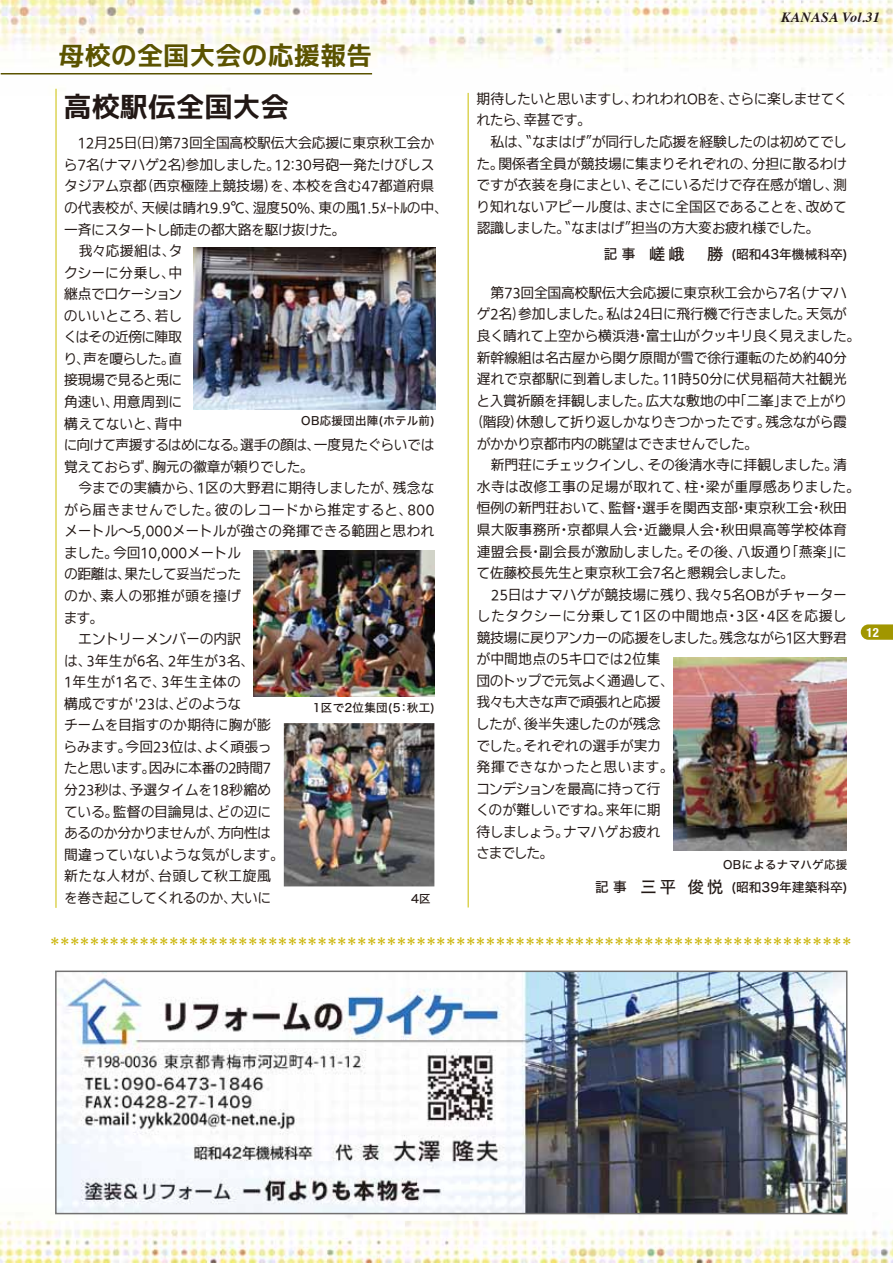
<style>
.page{position:relative;width:893px;height:1263px;background:#fff}
.page>*{position:absolute;margin:0;border:0;box-sizing:border-box;transform-origin:0 0}
.t1{font:27.6px "Gen Ei M Gothic v 2 Bold";letter-spacing:.02em;color:#221815}
.t2{font:25.5px "Gen Ei M Gothic v 2 Bold";letter-spacing:.025em;color:#5b5300}
.t3{font:14.25px/21.6px "Gen Ei M Gothic v 2 Regular";letter-spacing:-.015em;color:#221815}
.t4{font:italic 700 14.1px "Times";letter-spacing:.025em;color:#221815}
.t5{font:12.75px "Hiragino Sans W5";color:#221815}
.t6{font:700 condensed 12.75px "Helvetica Neue";color:#fff}
.t7{font:11.55px "Hiragino Sans W5";letter-spacing:.025em;color:#221815}
.t8{font:10.2px "Hira Kaku Pro W6";color:#c9b200}
.s1{font-size:13.65px}
.s2{font-size:16.2px}
</style>
<div class="page">
<img style="left:0;top:0;width:893px;height:96px">
<img style="left:1px;top:1188px;width:892px;height:75px">
<svg style="left:861px;top:624px;width:32px;height:16px"></svg>
<img style="left:58px;top:973px;width:786px;height:238px">
<div style="left:55px;top:970px;width:792px;height:244px;border:2px solid #727171"></div>
<hr style="left:56px;top:89px;width:1px;height:819px;background:#cbbe00">
<hr style="left:468px;top:93px;width:1px;height:814px;background:#cbbe00">
<img style="left:194px;top:247px;width:241px;height:162px">
<img style="left:254px;top:550px;width:180px;height:146px">
<img style="left:284px;top:723px;width:150px;height:163px">
<img style="left:674px;top:657px;width:173px;height:193px">
<hr style="left:1px;top:73px;width:371px;height:1px;background:#5b5300">
<h2 class="t2" style="left:59px;top:33px;width:315px">母校の全国大会の応援報告</h2>
<h1 class="t1" style="left:64px;top:82px;width:226px">高校駅伝全国大会</h1>
<p class="t3" style="left:63px;top:132px;width:381px;text-indent:15px">12月25日(日)第73回全国高校駅伝大会応援に東京秋工会から7名(ナマハゲ2名)参加しました。12:30号砲一発たけびしスタジアム京都（西京極陸上競技場）を、本校を含む47都道府県の代表校が、天候は晴れ9.9℃、湿度50%、東の風1.5ﾒｰﾄﾙの中、一斉にスタートし師走の都大路を駆け抜けた。<br>　我々応援組は、タ<br>クシーに分乗し、中<br>継点でロケーション<br>のいいところ、若し<br>くはその近傍に陣取<br>り、声を嗄らした。直<br>接現場で見ると兎に<br>角速い、用意周到に<br>構えてないと、背中<br>に向けて声援するはめになる。選手の顔は、一度見たぐらいでは覚えておらず、胸元の徽章が頼りでした。<br>　今までの実績から、1区の大野君に期待しましたが、残念ながら届きませんでした。彼のレコードから推定すると、800メートル～5,000メートルが強さの発揮できる範囲と思われました。今回10,000メートル<br>の距離は、果たして妥当だった<br>のか、素人の邪推が頭を擡げ<br>ます。<br>　エントリーメンバーの内訳<br>は、3年生が6名、2年生が3名、<br>1年生が1名で、3年生主体の<br>構成ですが '23は、どのような<br>チームを目指すのか期待に胸が膨<br>らみます。今回23位は、よく頑張っ<br>たと思います。因みに本番の2時間7<br>分23秒は、予選タイムを18秒縮め<br>ている。監督の目論見は、どの辺に<br>あるのか分かりませんが、方向性は<br>間違っていないような気がします。<br>新たな人材が、台頭して秋工旋風<br>を巻き起こしてくれるのか、大いに</p>
<p class="t7" style="left:301px;top:411px;width:135px">OB応援団出陣(ホテル前)</p>
<p class="t7" style="left:313px;top:697px;width:124px">1区で2位集団(5：秋工)</p>
<p class="t7" style="left:411px;top:888px;width:21px">4区</p>
<p class="t4" style="left:781px;top:4px;width:100px">KANASA Vol.31</p>
<p class="t3" style="left:476px;top:87px;width:373px">期待したいと思いますし、われわれOBを、さらに楽しませてくれたら、幸甚です。<br>　私は、〝なまはげ〞が同行した応援を経験したのは初めてでした。関係者全員が競技場に集まりそれぞれの、分担に散るわけですが衣装を身にまとい、そこにいるだけで存在感が増し、測り知れないアピール度は、まさに全国区であることを、改めて認識しました。〝なまはげ〞担当の方大変お疲れ様でした。</p>
<p class="t5" style="left:604px;top:243px;width:246px"><span class="s1">記 事　</span><span class="s2">嵯峨　勝</span> (昭和43年機械科卒)</p>
<p class="t3" style="left:476px;top:281px;width:381px">　第73回全国高校駅伝大会応援に東京秋工会から7名（ナマハゲ2名）参加しました。私は24日に飛行機で行きました。天気が良く晴れて上空から横浜港・富士山がクッキリ良く見えました。新幹線組は名古屋から関ケ原間が雪で徐行運転のため約40分遅れで京都駅に到着しました。11時50分に伏見稲荷大社観光と入賞祈願を拝観しました。広大な敷地の中「二峯」まで上がり（階段）休憩して折り返しかなりきつかったです。残念ながら霞がかかり京都市内の眺望はできませんでした。<br>　新門荘にチェックインし、その後清水寺に拝観しました。清水寺は改修工事の足場が取れて、柱・梁が重厚感ありました。恒例の新門荘おいて、監督・選手を関西支部・東京秋工会・秋田県大阪事務所・京都県人会・近畿県人会・秋田県高等学校体育連盟会長・副会長が激励しました。その後、八坂通り「燕楽」にて佐藤校長先生と東京秋工会7名と懇親会しました。</p>
<p class="t3" style="left:476px;top:583px;width:373px;text-indent:15px">25日はナマハゲが競技場に残り、我々5名OBがチャーターしたタクシーに分乗して1区の中間地点・3区・4区を応援し競技場に戻りアンカーの応援をしました。残念ながら1区大野君が中間地点の5キロでは2位集<br>団のトップで元気よく通過して、<br>我々も大きな声で頑張れと応援<br>したが、後半失速したのが残念<br>でした。それぞれの選手が実力<br>発揮できなかったと思います。<br>コンデションを最高に持って行<br>くのが難しいですね。来年に期<br>待しましょう。ナマハゲお疲れ<br>さまでした。</p>
<p class="t7" style="left:723px;top:854px;width:126px">OBによるナマハゲ応援</p>
<p class="t5" style="left:595px;top:876px;width:254px"><span class="s1">記 事　</span><span class="s2">三平 俊悦</span> (昭和39年建築科卒)</p>
<p class="t6" style="left:867px;top:622px;width:14px">412</p>
<p class="t8" style="left:50px;top:932px;width:804px">＊＊＊＊＊＊＊＊＊＊＊＊＊＊＊＊＊＊＊＊＊＊＊＊＊＊＊＊＊＊＊＊＊＊＊＊＊＊＊＊＊＊＊＊＊＊＊＊＊＊＊＊＊＊＊＊＊＊＊＊＊＊＊＊＊＊＊＊＊＊＊＊＊＊＊＊＊＊＊＊＊</p>
</div>
